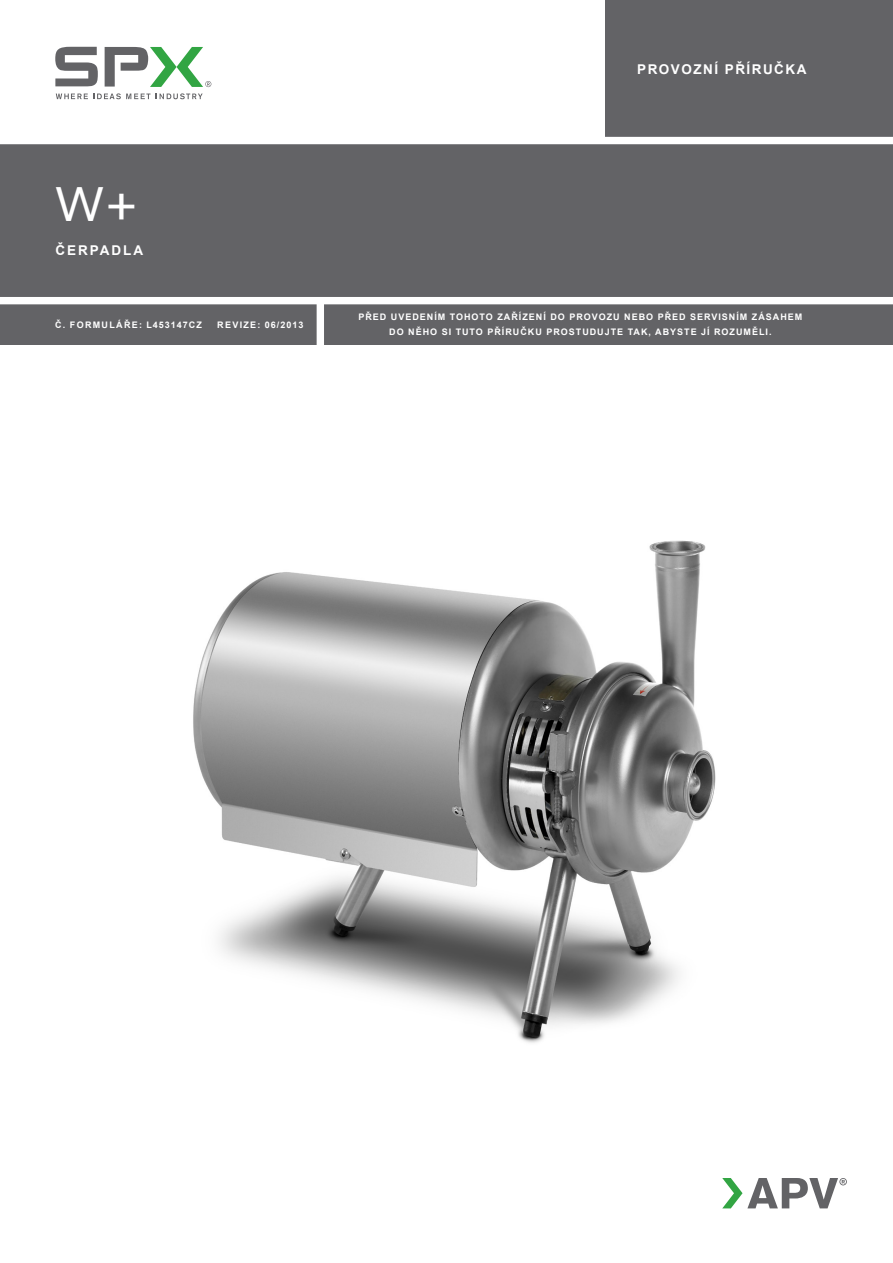
<style>
.page{position:relative;width:893px;height:1263px;background:#fff}
.page>*{position:absolute;margin:0;border:0;box-sizing:border-box;transform-origin:0 0}
.Front_Cover_MANUAL_N{font:48px "Akzidenz Grotesk BE";color:#fff}
.Front_Cover_Corner_T{font:700 13.5px "Arial";letter-spacing:.11em;color:#fff}
.Front_Cover_MANUAL_S{font:700 13.5px "Arial";letter-spacing:.145em;color:#fff}
.Front_Cover_READ_AND{font:700 9px/15px "Arial";letter-spacing:.11em;color:#fff;text-align:center}
.Front_Cover_FORM_NO{font:700 9px "Arial";letter-spacing:.125em;color:#fff}
.Front_Cover_FORM_NO-2{font:700 9px "Arial";letter-spacing:.145em;color:#fff}
</style>
<div class="page">
<img style="left:193px;top:540px;width:523px;height:503px">
<div style="left:0;top:141px;width:893px;height:160px;background:#636366"></div>
<div style="left:0;top:300px;width:893px;height:45px;background:#636366"></div>
<div style="left:0;top:297px;width:893px;height:7px;background:#fff"></div>
<div style="left:317px;top:299px;width:7px;height:52px;background:#fff"></div>
<div style="left:606px;top:0;width:287px;height:136px;background:#636366"></div>
<div style="left:0;top:137px;width:893px;height:7px;background:#fff"></div>
<svg style="left:56px;top:93px;width:94px;height:6px"></svg>
<svg style="left:156px;top:93px;width:47px;height:6px"></svg>
<svg style="left:55px;top:47px;width:43px;height:39px"></svg>
<svg style="left:105px;top:47px;width:106px;height:40px"></svg>
<svg style="left:722px;top:1178px;width:125px;height:30px"></svg>
<p class="Front_Cover_MANUAL_N" style="left:55px;top:176px;width:85px">W+</p>
<p class="Front_Cover_MANUAL_S" style="left:56px;top:241px;width:89px">ČERPADLA</p>
<p class="Front_Cover_FORM_NO" style="left:55px;top:318px;width:148px">Č. FORMULÁŘE: L453147CZ</p>
<p class="Front_Cover_FORM_NO-2" style="left:217px;top:318px;width:88px">REVIZE: 06/2013</p>
<p class="Front_Cover_Corner_T" style="left:637px;top:59px;width:171px">PROVOZNÍ PŘÍRUČKA</p>
<p class="Front_Cover_READ_AND" style="left:358px;top:310px;width:445px">PŘED UVEDENÍM TOHOTO ZAŘÍZENÍ DO PROVOZU NEBO PŘED SERVISNÍM ZÁSAHEM<br>DO NĚHO SI TUTO PŘÍRUČKU PROSTUDUJTE TAK, ABYSTE JÍ ROZUMĚLI.</p>
</div>
